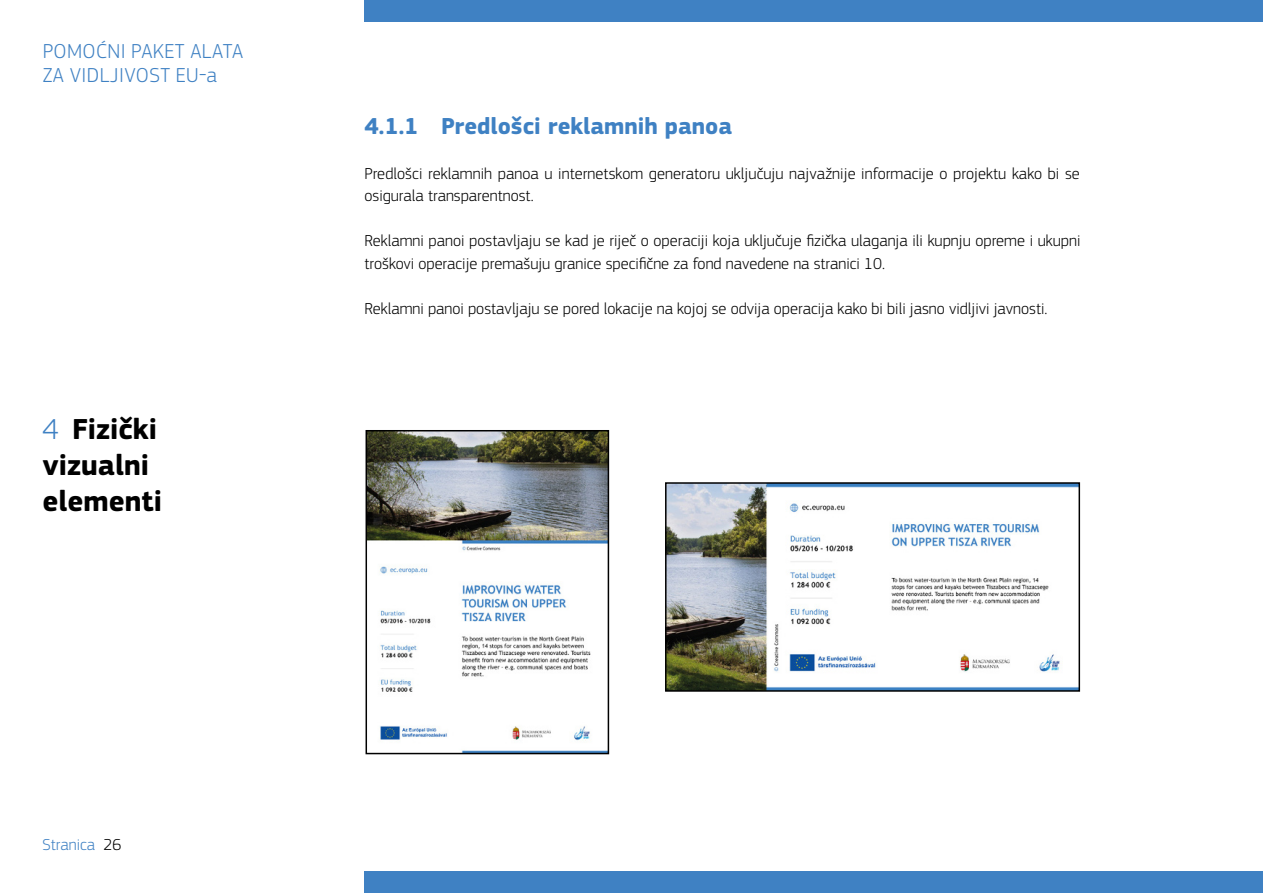
<style>
.page{position:relative;width:1263px;height:893px;background:#fff}
.page>*{position:absolute;margin:0;border:0;box-sizing:border-box;transform-origin:0 0}
.t1{font:700 30px/36px "EC Square Sans Pro";color:#000}
._1_1_1_Heading{font:700 24px "EC Square Sans Pro";color:#3f81c3}
.t2{font:300 21px/24px "EC Square Sans Pro";letter-spacing:.02em;color:#3f81c3}
.Body{font:300 16.5px/22.5px "EC Square Sans Pro";color:#000}
.t3{font:300 16.5px "EC Square Sans Pro";color:#3f81c3}
.s1{font-weight:300;color:#3f81c3}
.s2{color:#000}
</style>
<div class="page">
<div style="left:364px;top:872px;width:899px;height:21px;background:#3f81c3"></div>
<div style="left:364px;top:0;width:899px;height:21px;background:#3f81c3"></div>
<img style="left:368px;top:433px;width:238px;height:318px">
<div style="left:365px;top:430px;width:244px;height:324px;border:2px solid #000"></div>
<img style="left:668px;top:485px;width:409px;height:204px">
<div style="left:665px;top:482px;width:415px;height:210px;border:2px solid #000"></div>
<p class="t2" style="left:43px;top:39px;width:202px">POMOĆNI PAKET ALATA<br>ZA VIDLJIVOST EU‑a</p>
<h1 class="t1" style="left:43px;top:412px;width:121px"><span class="s1">4</span> Fizički vizualni elementi</h1>
<p class="_1_1_1_Heading" style="left:364px;top:112px;width:369px">4.1.1 Predlošci reklamnih panoa</p>
<p class="Body" style="left:364px;top:162px;width:717px">Predlošci reklamnih panoa u internetskom generatoru uključuju najvažnije informacije o projektu kako bi se osigurala transparentnost.</p>
<p class="Body" style="left:364px;top:230px;width:717px">Reklamni panoi postavljaju se kad je riječ o operaciji koja uključuje fizička ulaganja ili kupnju opreme i ukupni troškovi operacije premašuju granice specifične za fond navedene na stranici 10.</p>
<p class="Body" style="left:364px;top:297px;width:685px">Reklamni panoi postavljaju se pored lokacije na kojoj se odvija operacija kako bi bili jasno vidljivi javnosti.</p>
<p class="t3" style="left:43px;top:835px;width:80px">Stranica <span class="s2">26</span></p>
</div>
